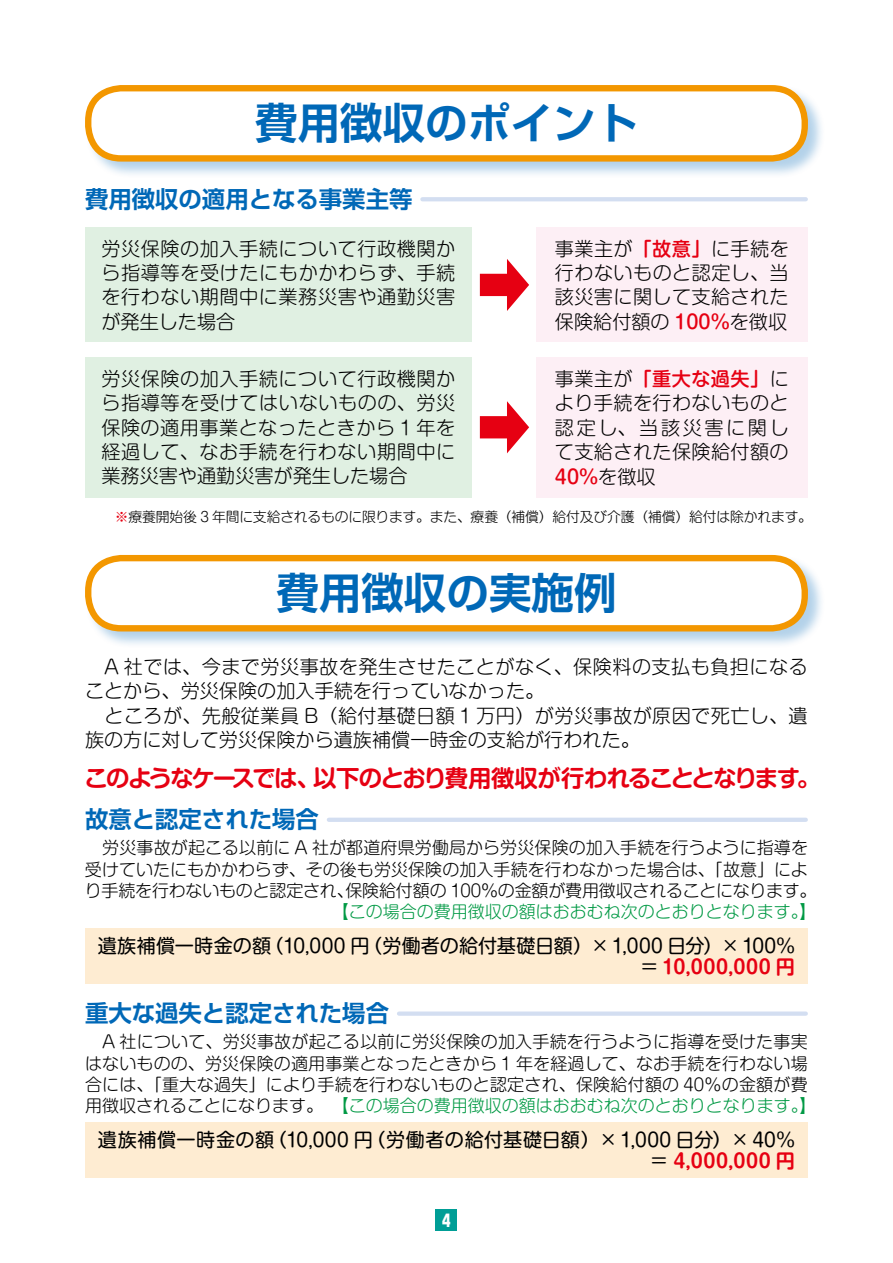
<style>
.page{position:relative;width:893px;height:1263px;background:#fff}
.page>*{position:absolute;margin:0;border:0;box-sizing:border-box;transform-origin:0 0}
.t1{font:63.75px "Shin M Go Pro";color:#e60012;scale:.85 1}
.t2{font:700 42.45px "Shin Go Pro De";color:#0068b7}
.t3{font:700 23.4px "Shin Go Pro De";color:#0068b7}
.t4{font:700 23.4px "Shin M Go Pro De";letter-spacing:-.075em;color:#e60012}
.t5{font:300 19.2px/24.5px "Shin M Go Pro";letter-spacing:.02em;color:#000;text-align:justify}
.t6{font:19.2px "Shin M Go Pro";letter-spacing:.015em;color:#000}
.t7{font:700 19.2px "Shin M Go Pro De";letter-spacing:.03em;color:#e60012}
.t8{font:300 16.95px/21.3px "Shin M Go Pro";letter-spacing:.005em;color:#000}
.t9{font:300 16.95px "Shin M Go Pro";color:#094}
.t10{font:700 16.95px "Shin Go Pro";color:#fff}
.t11{font:300 13.8px "Shin M Go Pro";letter-spacing:-.01em;color:#000}
.s1{font-weight:500;color:#e60012}
.s2{color:#e60012}
.s3{font-family:"Shin M Go Pro";font-weight:400;color:#000}
.s4{color:#094}
</style>
<div class="page">
<div style="left:436px;top:1210px;width:21px;height:21px;background:#009e96"></div>
<div style="left:85px;top:227px;width:387px;height:115px;background:#e0f0e2"></div>
<div style="left:85px;top:357px;width:387px;height:140px;background:#e0f0e2"></div>
<div style="left:536px;top:227px;width:272px;height:115px;background:#fdeff5"></div>
<div style="left:536px;top:357px;width:272px;height:140px;background:#fdeff5"></div>
<div style="left:85px;top:85px;width:740px;height:94px;background:#0068b7;opacity:.3"></div>
<div style="left:88px;top:88px;width:717px;height:70px;background:#fff;border-radius:33px"></div>
<div style="left:85px;top:85px;width:723px;height:77px;border:6px solid #f39700;border-radius:33px"></div>
<div style="left:85px;top:554px;width:740px;height:95px;background:#0068b7;opacity:.3"></div>
<div style="left:88px;top:558px;width:717px;height:70px;background:#fff;border-radius:33px"></div>
<div style="left:85px;top:555px;width:723px;height:76px;border:6px solid #f39700;border-radius:33px"></div>
<hr style="left:422px;top:197px;width:384px;height:4px;background:#d3def1">
<hr style="left:329px;top:818px;width:477px;height:4px;background:#d3def1">
<div style="left:85px;top:929px;width:723px;height:55px;background:#feecd2"></div>
<div style="left:399px;top:1011px;width:407px;height:5px;background:#d3def1"></div>
<div style="left:85px;top:1123px;width:723px;height:55px;background:#feecd2"></div>
<h2 class="t2" style="left:255px;top:88px;width:384px">費用徴収のポイント</h2>
<p class="t3" style="left:85px;top:180px;width:329px">費用徴収の適用となる事業主等</p>
<p class="t5" style="left:555px;top:234px;width:235px">事業主が<span class="s1">「故意」</span>に手続を行わないものと認定し、当該災害に関して支給された保険給付額の <span class="s1">100％</span>を徴収</p>
<p class="t5" style="left:555px;top:364px;width:235px">事業主が<span class="s1">「重大な過失」</span>により手続を行わないものと認定し、当該災害に関して支給された保険給付額の<span class="s1">40％</span>を徴収</p>
<p class="t11" style="left:115px;top:506px;width:699px"><span class="s2">※</span>療養開始後 3 年間に支給されるものに限ります。また、療養（補償）給付及び介護（補償）給付は除かれます。</p>
<p class="t5" style="left:101px;top:234px;width:355px">労災保険の加入手続について行政機関から指導等を受けたにもかかわらず、手続を行わない期間中に業務災害や通勤災害が発生した場合</p>
<p class="t5" style="left:101px;top:364px;width:355px">労災保険の加入手続について行政機関から指導等を受けてはいないものの、労災保険の適用事業となったときから 1 年を経過して、なお手続を行わない期間中に業務災害や通勤災害が発生した場合</p>
<h1 class="t1" style="left:477px;top:234px;width:65px">➡</h1>
<h1 class="t1" style="left:477px;top:376px;width:65px">➡</h1>
<h2 class="t2" style="left:276px;top:558px;width:342px">費用徴収の実施例</h2>
<p class="t5" style="left:85px;top:652px;width:724px;text-align:left">　A 社では、今まで労災事故を発生させたことがなく、保険料の支払も負担になることから、労災保険の加入手続を行っていなかった。<br>　ところが、先般従業員 B（給付基礎日額 1 万円）が労災事故が原因で死亡し、遺族の方に対して労災保険から遺族補償一時金の支給が行われた。</p>
<p class="t4" style="left:84px;top:759px;width:737px">このようなケースでは、以下のとおり費用徴収が行われることとなります。</p>
<p class="t3" style="left:85px;top:800px;width:235px">故意と認定された場合</p>
<p class="t8" style="left:85px;top:835px;width:733px">　労災事故が起こる以前に A 社が都道府県労働局から労災保険の加入手続を行うように指導を受けていたにもかかわらず、その後も労災保険の加入手続を行わなかった場合は、「故意」により手続を行わないものと認定され、保険給付額の 100％の金額が費用徴収されることになります。</p>
<p class="t9" style="left:332px;top:898px;width:486px">【この場合の費用徴収の額はおおむね次のとおりとなります。】</p>
<p class="t6" style="left:98px;top:930px;width:699px">遺族補償一時金の額（10,000 円（労働者の給付基礎日額）× 1,000 日分）× 100％</p>
<p class="t7" style="left:640px;top:951px;width:157px"><span class="s3">＝</span> 10,000,000 円</p>
<p class="t3" style="left:85px;top:994px;width:306px">重大な過失と認定された場合</p>
<p class="t8" style="left:85px;top:1029px;width:733px">　A 社について、労災事故が起こる以前に労災保険の加入手続を行うように指導を受けた事実はないものの、労災保険の適用事業となったときから 1 年を経過して、なお手続を行わない場合には、「重大な過失」により手続を行わないものと認定され、保険給付額の 40％の金額が費用徴収されることになります。<span class="s4">【この場合の費用徴収の額はおおむね次のとおりとなります。】</span></p>
<p class="t6" style="left:98px;top:1124px;width:699px">遺族補償一時金の額（10,000 円（労働者の給付基礎日額）× 1,000 日分）× 40％</p>
<p class="t7" style="left:649px;top:1145px;width:147px"><span class="s3">＝</span> 4,000,000 円</p>
<p class="t10" style="left:442px;top:1207px;width:10px">4</p>
</div>
